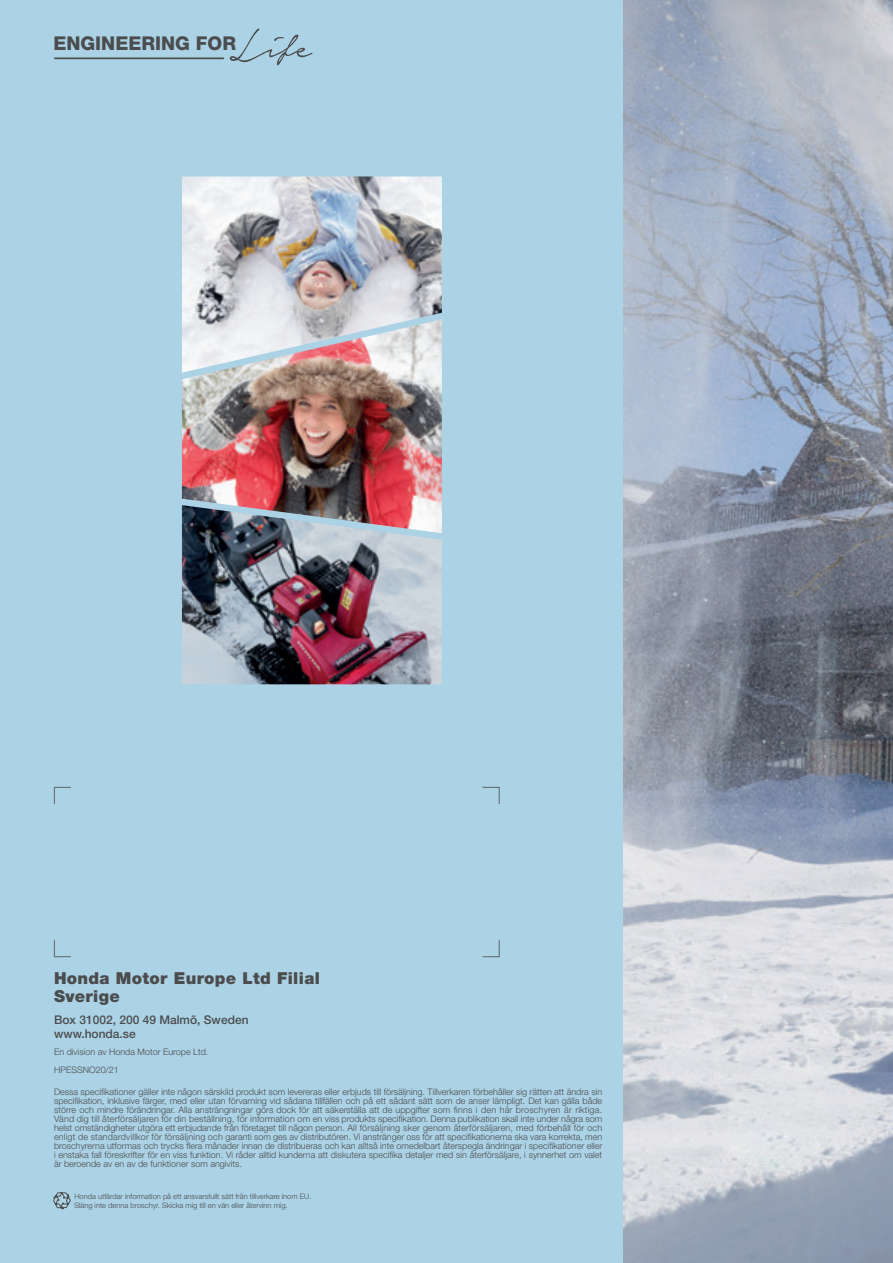
<style>
.page{position:relative;width:893px;height:1263px;background:#fff}
.page>*{position:absolute;margin:0;border:0;box-sizing:border-box;transform-origin:0 0}
.t1{font:51.9px "Notera";color:#4b4c4d}
.t2{font:800 19.05px "Helvetica Neue LT Std";color:#4b4c4d}
.t3{font:900 16.5px/18px "Helvetica Neue LT Std";letter-spacing:.02em;color:#4b4c4d}
.t4{font:500 12px/13.5px "Helvetica Neue LT Std";color:#4b4c4d}
.t5{font:300 9px/9px "Helvetica Neue LT Std";color:#4b4c4d;text-align:justify}
.t6{font:300 7.5px/9px "Helvetica Neue LT Std";color:#4b4c4d}
</style>
<div class="page">
<div style="left:0;top:0;width:631px;height:1263px;background:#abd2e5"></div>
<img style="left:624px;top:0;width:269px;height:1263px">
<svg style="left:53px;top:1192px;width:18px;height:17px"></svg>
<img style="left:182px;top:176px;width:260px;height:143px">
<img style="left:182px;top:319px;width:260px;height:186px">
<img style="left:182px;top:505px;width:260px;height:179px">
<svg style="left:54px;top:787px;width:17px;height:17px"></svg>
<svg style="left:54px;top:940px;width:17px;height:17px"></svg>
<svg style="left:482px;top:787px;width:18px;height:17px"></svg>
<svg style="left:482px;top:940px;width:18px;height:17px"></svg>
<hr style="left:55px;top:57px;width:168px;height:2px;background:#4b4c4d">
<h1 class="t1" style="left:230px;top:21px;width:83px">Life</h1>
<h2 class="t2" style="left:53px;top:32px;width:184px">ENGINEERING FOR</h2>
<h3 class="t3" style="left:54px;top:969px;width:267px">Honda Motor Europe Ltd Filial<br>Sverige</h3>
<h3 class="t4" style="left:54px;top:1013px;width:196px">Box 31002, 200 49 Malmö, Sweden www.honda.se</h3>
<p class="t5" style="left:54px;top:1043px;width:156px;line-height:17.5px">En division av Honda Motor Europe Ltd.<br>HPESSNO20/21</p>
<p class="t5" style="left:54px;top:1087px;width:550px">Dessa specifikationer gäller inte någon särskild produkt som levereras eller erbjuds till försäljning. Tillverkaren förbehåller sig rätten att ändra sin specifikation, inklusive färger, med eller utan förvarning vid sådana tillfällen och på ett sådant sätt som de anser lämpligt. Det kan gälla både större och mindre förändringar. Alla ansträngningar görs dock för att säkerställa att de uppgifter som finns i den här broschyren är riktiga.<br>Vänd dig till återförsäljaren för din beställning, för information om en viss produkts specifikation. Denna publikation skall inte under några som helst omständigheter utgöra ett erbjudande från företaget till någon person. All försäljning sker genom återförsäljaren, med förbehåll för och enligt de standardvillkor för försäljning och garanti som ges av distributören. Vi anstränger oss för att specifikationerna ska vara korrekta, men broschyrerna utformas och trycks flera månader innan de distribueras och kan alltså inte omedelbart återspegla ändringar i specifikationer eller i enstaka fall föreskrifter för en viss funktion. Vi råder alltid kunderna att diskutera specifika detaljer med sin återförsäljare, i synnerhet om valet är beroende av en av de funktioner som angivits.</p>
<p class="t6" style="left:74px;top:1191px;width:239px">Honda utfärdar information på ett ansvarsfullt sätt från tillverkare inom EU.<br>Släng inte denna broschyr. Skicka mig till en vän eller återvinn mig.</p>
</div>
